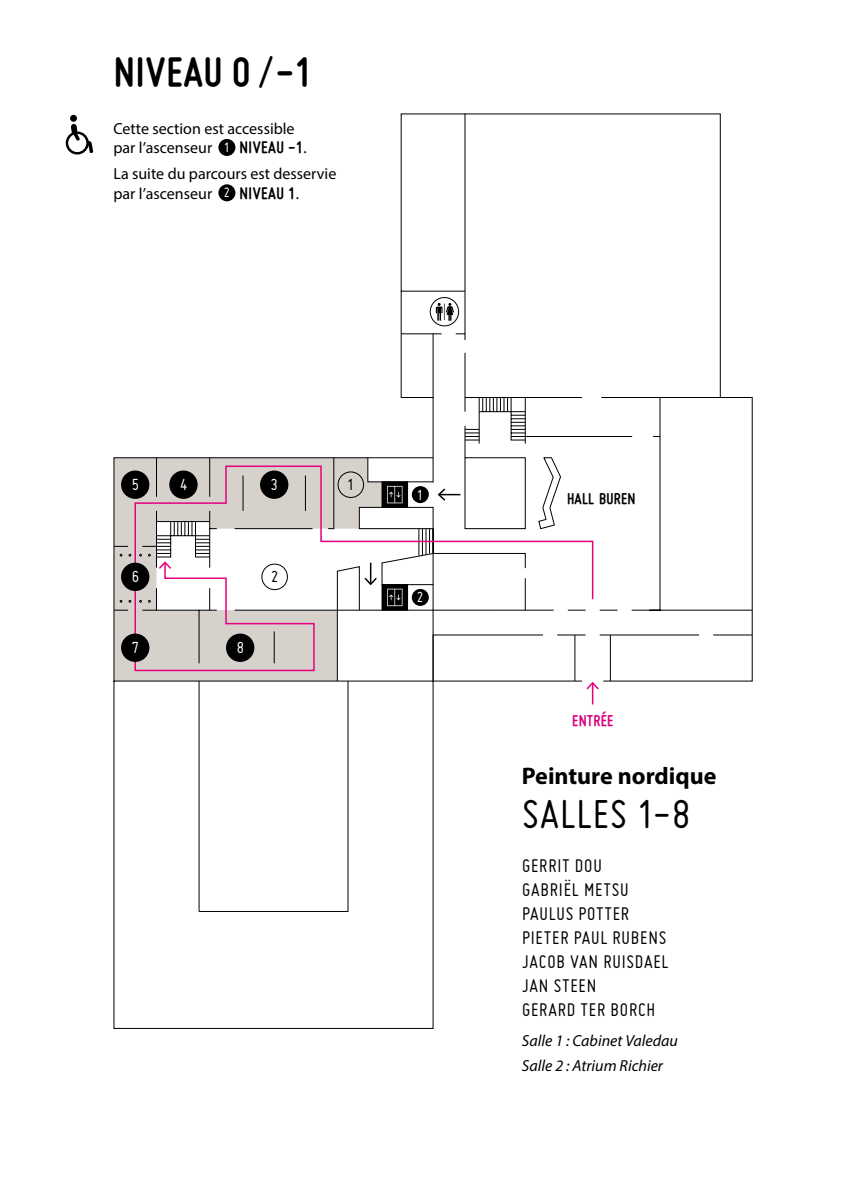
<style>
.page{position:relative;width:851px;height:1191px;background:#fff}
.page>*{position:absolute;margin:0;border:0;box-sizing:border-box;transform-origin:0 0}
.t1{font:700 44px "Miso";letter-spacing:.025em;color:#000}
.t2{font:44px "Miso";letter-spacing:.025em;color:#000}
.t3{font:700 24px "Myriad Pro";color:#000}
.t4{font:20px/24px "Miso";letter-spacing:.04em;color:#000}
.t5{font:700 18px "Miso";letter-spacing:.025em;color:#000}
.t6{font:17.6px "Miso";color:#fff}
.t7{font:17.6px "Miso";color:#000}
.t8{font:700 16.8px "Miso";letter-spacing:.015em;color:#000}
.t9{font:700 16.8px "Miso";letter-spacing:.015em;color:#d7007e}
.t10{font:16px/19.2px "Myriad Pro";color:#000}
.t11{font:italic 16px/24.8px "Myriad Pro";color:#000}
.t12{font:16px "Miso";color:#fff}
.t13{font:15px "Miso";color:#fff}
.s1{font-weight:400}
.s2{font-family:"Myriad Pro";font-weight:400;font-size:16px}
</style>
<div class="page">
<div style="left:218px;top:139px;width:17px;height:17px;background:#000;border-radius:50%"></div>
<div style="left:218px;top:184px;width:17px;height:17px;background:#000;border-radius:50%"></div>
<svg style="left:113px;top:664px;width:321px;height:365px"></svg>
<svg style="left:113px;top:457px;width:6px;height:207px"></svg>
<svg style="left:119px;top:457px;width:315px;height:455px"></svg>
<svg style="left:400px;top:636px;width:353px;height:46px"></svg>
<svg style="left:432px;top:672px;width:112px;height:10px"></svg>
<svg style="left:599px;top:397px;width:154px;height:239px"></svg>
<hr style="left:574px;top:635px;width:1px;height:46px;background:#000">
<hr style="left:609px;top:635px;width:1px;height:46px;background:#000">
<svg style="left:400px;top:113px;width:321px;height:416px"></svg>
<svg style="left:134px;top:465px;width:460px;height:207px"></svg>
<svg style="left:437px;top:488px;width:23px;height:13px"></svg>
<hr style="left:591px;top:683px;width:2px;height:21px;background:#e6007d">
<svg style="left:586px;top:682px;width:12px;height:7px"></svg>
<svg style="left:538px;top:457px;width:23px;height:72px"></svg>
<div style="left:260px;top:470px;width:28px;height:29px;background:#000;border-radius:50%"></div>
<div style="left:169px;top:470px;width:29px;height:29px;background:#000;border-radius:50%"></div>
<div style="left:121px;top:470px;width:28px;height:29px;background:#000;border-radius:50%"></div>
<div style="left:121px;top:562px;width:28px;height:29px;background:#000;border-radius:50%"></div>
<div style="left:121px;top:633px;width:28px;height:29px;background:#000;border-radius:50%"></div>
<div style="left:226px;top:633px;width:28px;height:29px;background:#000;border-radius:50%"></div>
<div style="left:337px;top:471px;width:27px;height:27px;border:1px solid #000;border-radius:50%"></div>
<svg style="left:436px;top:303px;width:18px;height:18px"></svg>
<div style="left:429px;top:297px;width:30px;height:29px;border:1px solid #000;border-radius:50%"></div>
<svg style="left:383px;top:606px;width:23px;height:2px"></svg>
<div style="left:381px;top:584px;width:27px;height:26px;border:1px solid #000"></div>
<svg style="left:156px;top:521px;width:370px;height:85px"></svg>
<div style="left:412px;top:589px;width:17px;height:17px;background:#000;border-radius:50%"></div>
<svg style="left:383px;top:483px;width:23px;height:23px"></svg>
<div style="left:381px;top:481px;width:27px;height:27px;border:1px solid #000"></div>
<svg style="left:387px;top:486px;width:15px;height:17px"></svg>
<div style="left:412px;top:486px;width:17px;height:17px;background:#000;border-radius:50%"></div>
<div style="left:261px;top:563px;width:27px;height:27px;border:1px solid #000;border-radius:50%"></div>
<div style="left:70px;top:115px;width:7px;height:7px;background:#000;border-radius:50%"></div>
<svg style="left:66px;top:124px;width:27px;height:30px"></svg>
<h1 class="t1" style="left:114px;top:47px;width:200px">NIVEAU 0 <span class="s1">/</span>-1</h1>
<p class="t10" style="left:113px;top:118px;width:183px">Cette section est accessible par l’ascenseur</p>
<p class="t5" style="left:239px;top:137px;width:69px">NIVEAU -1<span class="s2">.</span></p>
<p class="t10" style="left:113px;top:164px;width:224px">La suite du parcours est desservie par l’ascenseur</p>
<p class="t13" style="left:224px;top:139px;width:8px">1</p>
<p class="t13" style="left:224px;top:184px;width:8px">2</p>
<p class="t5" style="left:239px;top:183px;width:61px">NIVEAU 1<span class="s2">.</span></p>
<p class="t6" style="left:132px;top:475px;width:9px">5</p>
<p class="t6" style="left:180px;top:475px;width:9px">4</p>
<p class="t6" style="left:271px;top:475px;width:9px">3</p>
<p class="t6" style="left:132px;top:567px;width:9px">6</p>
<p class="t6" style="left:132px;top:638px;width:9px">7</p>
<p class="t6" style="left:237px;top:638px;width:9px">8</p>
<p class="t7" style="left:271px;top:567px;width:9px">2</p>
<p class="t7" style="left:347px;top:474px;width:9px">1</p>
<p class="t12" style="left:417px;top:485px;width:8px">1</p>
<p class="t12" style="left:417px;top:588px;width:8px">2</p>
<p class="t8" style="left:567px;top:489px;width:70px">HALL BUREN</p>
<p class="t9" style="left:572px;top:710px;width:43px">ENTRÉE</p>
<p class="t3" style="left:522px;top:760px;width:196px">Peinture nordique</p>
<h1 class="t2" style="left:522px;top:789px;width:170px">SALLES 1-8</h1>
<p class="t4" style="left:522px;top:853px;width:148px">GERRIT DOU<br>GABRIËL METSU<br>PAULUS POTTER<br>PIETER PAUL RUBENS<br>JACOB VAN RUISDAEL<br>JAN STEEN<br>GERARD TER BORCH</p>
<p class="t11" style="left:522px;top:1028px;width:157px">Salle 1 : Cabinet Valedau<br>Salle 2 : Atrium Richier</p>
</div>
